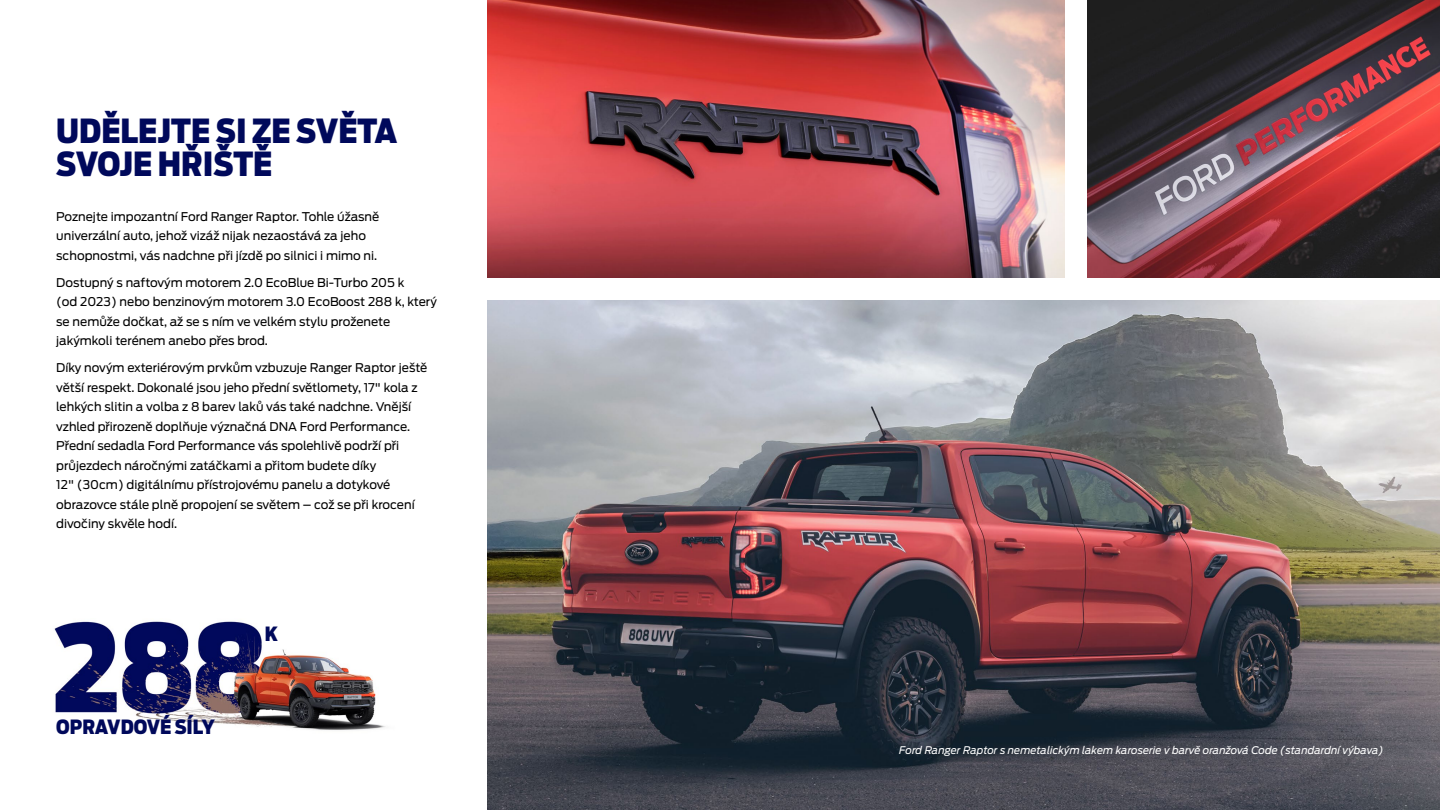
<style>
.page{position:relative;width:1440px;height:810px;background:#fff}
.page>*{position:absolute;margin:0;border:0;box-sizing:border-box;transform-origin:0 0}
.t1{font:900 33px/33px "Ford Antenna Cond";color:#00095b}
.t2{font:900 19.5px "Ford Antenna Cond";color:#00095b}
.t3{font:12px/19.5px "Ford Antenna";color:#000}
.t4{font:italic 10.5px "Ford Antenna";color:#fff}
</style>
<div class="page">
<img style="left:488px;top:300px;width:952px;height:510px">
<img style="left:488px;top:0;width:577px;height:278px">
<img style="left:1088px;top:0;width:352px;height:278px">
<img style="left:54px;top:621px;width:332px;height:109px">
<h1 class="t1" style="left:56px;top:110px;width:343px">UDĚLEJTE SI ZE SVĚTA<br>SVOJE HŘIŠTĚ</h1>
<p class="t3" style="left:56px;top:205px;width:325px">Poznejte impozantní Ford Ranger Raptor. Tohle úžasně univerzální auto, jehož vizáž nijak nezaostává za jeho schopnostmi, vás nadchne při jízdě po silnici i mimo ni.</p>
<p class="t3" style="left:56px;top:271px;width:382px">Dostupný s naftovým motorem 2.0 EcoBlue Bi-Turbo 205 k<br>(od 2023) nebo benzinovým motorem 3.0 EcoBoost 288 k, který se nemůže dočkat, až se s ním ve velkém stylu proženete jakýmkoli terénem anebo přes brod.</p>
<p class="t3" style="left:56px;top:357px;width:373px">Díky novým exteriérovým prvkům vzbuzuje Ranger Raptor ještě větší respekt. Dokonalé jsou jeho přední světlomety, 17" kola z lehkých slitin a volba z 8 barev laků vás také nadchne. Vnější vzhled přirozeně doplňuje význačná DNA Ford Performance.<br>Přední sedadla Ford Performance vás spolehlivě podrží při průjezdech náročnými zatáčkami a přitom budete díky<br>12" (30cm) digitálnímu přístrojovému panelu a dotykové obrazovce stále plně propojení se světem – což se při krocení divočiny skvěle hodí.</p>
<h2 class="t2" style="left:56px;top:709px;width:160px">OPRAVDOVÉ SÍLY</h2>
<h2 class="t2" style="left:265px;top:615px;width:15px">K</h2>
<p class="t4" style="left:899px;top:741px;width:486px">Ford Ranger Raptor s nemetalickým lakem karoserie v barvě oranžová Code (standardní výbava)</p>
</div>
